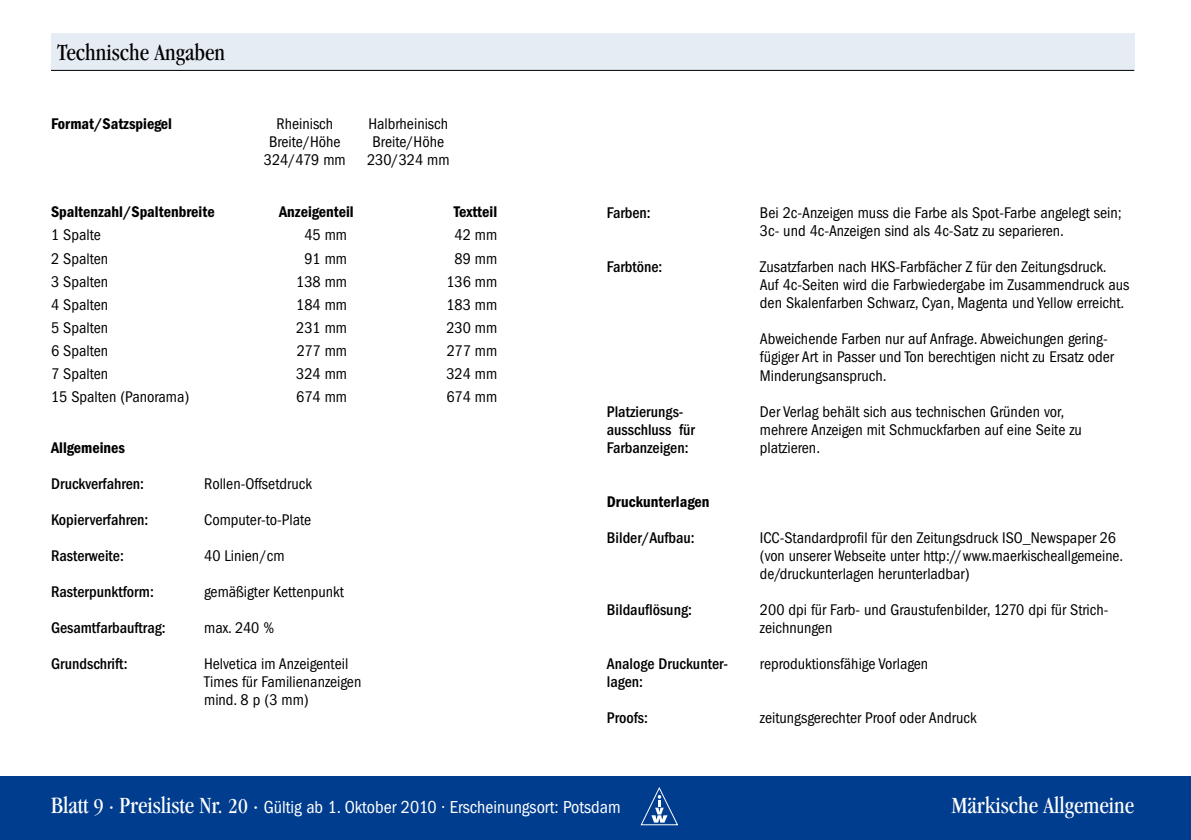
<style>
.page{position:relative;width:1191px;height:840px;background:#fff}
.page>*{position:absolute;margin:0;border:0;box-sizing:border-box;transform-origin:0 0}
.t1{font:condensed 24px "Garamond";color:#fff}
.t2{font:condensed 24px "Garamond";color:#000}
.t3{font:condensed 18px "Franklin Gothic";color:#fff}
.t4{font:condensed 16px/18px "Franklin Gothic";color:#000}
.t5{font:500 condensed 16px/18px "Franklin Gothic";color:#000}
.t6{font:600 condensed 16px "Franklin Gothic";color:#000}
.s1{font-family:"Garamond";font-size:24px}
.s2{font-family:"Garamond";font-size:22px}
</style>
<div class="page">
<div style="left:51px;top:33px;width:1083px;height:37px;background:#e6ecf4"></div>
<hr style="left:51px;top:70px;width:1083px;height:1px;background:#000">
<div style="left:0;top:775px;width:1191px;height:64px;background:#003d8f"></div>
<svg style="left:641px;top:787px;width:37px;height:37px"></svg>
<h1 class="t2" style="left:57px;top:39px;width:169px">Technische Angaben</h1>
<p class="t6" style="left:51px;top:114px;width:123px">Format/Satzspiegel</p>
<p class="t4" style="left:264px;top:115px;width:83px;text-align:center">Rheinisch<br>Breite/Höhe<br>324/479 mm</p>
<p class="t4" style="left:367px;top:115px;width:84px;text-align:center">Halbrheinisch<br>Breite/Höhe<br>230/324 mm</p>
<p class="t6" style="left:51px;top:203px;width:165px">Spaltenzahl/Spaltenbreite</p>
<p class="t6" style="left:279px;top:203px;width:76px">Anzeigenteil</p>
<p class="t6" style="left:454px;top:203px;width:45px">Textteil</p>
<p class="t4" style="left:51px;top:226px;width:51px">1 Spalte</p>
<p class="t4" style="left:304px;top:226px;width:44px">45 mm</p>
<p class="t4" style="left:454px;top:226px;width:44px">42 mm</p>
<p class="t4" style="left:51px;top:249px;width:59px">2 Spalten</p>
<p class="t4" style="left:304px;top:249px;width:44px">91 mm</p>
<p class="t4" style="left:454px;top:249px;width:44px">89 mm</p>
<p class="t4" style="left:51px;top:272px;width:59px">3 Spalten</p>
<p class="t4" style="left:296px;top:272px;width:52px">138 mm</p>
<p class="t4" style="left:446px;top:272px;width:52px">136 mm</p>
<p class="t4" style="left:51px;top:295px;width:59px">4 Spalten</p>
<p class="t4" style="left:296px;top:295px;width:52px">184 mm</p>
<p class="t4" style="left:446px;top:295px;width:52px">183 mm</p>
<p class="t4" style="left:51px;top:318px;width:59px">5 Spalten</p>
<p class="t4" style="left:296px;top:318px;width:52px">231 mm</p>
<p class="t4" style="left:446px;top:318px;width:52px">230 mm</p>
<p class="t4" style="left:51px;top:341px;width:59px">6 Spalten</p>
<p class="t4" style="left:297px;top:341px;width:52px">277 mm</p>
<p class="t4" style="left:447px;top:341px;width:52px">277 mm</p>
<p class="t4" style="left:51px;top:364px;width:59px">7 Spalten</p>
<p class="t4" style="left:296px;top:364px;width:52px">324 mm</p>
<p class="t4" style="left:446px;top:364px;width:52px">324 mm</p>
<p class="t4" style="left:51px;top:387px;width:140px">15 Spalten (Panorama)</p>
<p class="t4" style="left:296px;top:387px;width:52px">674 mm</p>
<p class="t4" style="left:446px;top:387px;width:52px">674 mm</p>
<p class="t6" style="left:51px;top:438px;width:76px">Allgemeines</p>
<p class="t5" style="left:51px;top:474px;width:95px">Druckverfahren:</p>
<p class="t5" style="left:51px;top:510px;width:99px">Kopierverfahren:</p>
<p class="t5" style="left:51px;top:546px;width:74px">Rasterweite:</p>
<p class="t5" style="left:51px;top:582px;width:104px">Rasterpunktform:</p>
<p class="t5" style="left:51px;top:618px;width:116px">Gesamtfarbauftrag:</p>
<p class="t5" style="left:51px;top:654px;width:78px">Grundschrift:</p>
<p class="t4" style="left:204px;top:474px;width:109px">Rollen-Offsetdruck</p>
<p class="t4" style="left:204px;top:510px;width:109px">Computer-to-Plate</p>
<p class="t4" style="left:204px;top:546px;width:82px">40 Linien /cm</p>
<p class="t4" style="left:204px;top:582px;width:141px">gemäßigter Kettenpunkt</p>
<p class="t4" style="left:204px;top:618px;width:72px">max. 240 %</p>
<p class="t4" style="left:204px;top:654px;width:159px">Helvetica im Anzeigenteil<br>Times für Familienanzeigen mind. 8 p (3 mm)</p>
<p class="t5" style="left:607px;top:204px;width:45px">Farben:</p>
<p class="t5" style="left:607px;top:258px;width:57px">Farbtöne:</p>
<p class="t5" style="left:607px;top:402px;width:90px">Platzierungs&shy;ausschluss für<br>Farbanzeigen:</p>
<p class="t6" style="left:607px;top:492px;width:104px">Druckunterlagen</p>
<p class="t5" style="left:607px;top:528px;width:89px">Bilder/Aufbau:</p>
<p class="t5" style="left:607px;top:600px;width:87px">Bildauflösung:</p>
<p class="t5" style="left:607px;top:654px;width:123px">Analoge Druckunter&shy;lagen:</p>
<p class="t5" style="left:607px;top:708px;width:43px">Proofs:</p>
<p class="t4" style="left:760px;top:204px;width:363px">Bei 2c-Anzeigen muss die Farbe als Spot-Farbe angelegt sein;<br>3c- und 4c-Anzeigen sind als 4c-Satz zu separieren.</p>
<p class="t4" style="left:760px;top:258px;width:371px">Zusatzfarben nach HKS-Farbfächer Z für den Zeitungsdruck.<br>Auf 4c-Seiten wird die Farbwiedergabe im Zusammendruck aus den Skalenfarben Schwarz, Cyan, Magenta und Yellow erreicht.</p>
<p class="t4" style="left:760px;top:330px;width:355px">Abweichende Farben nur auf Anfrage. Abweichungen gering&shy;fügiger Art in Passer und Ton berechtigen nicht zu Ersatz oder<br>Minderungsanspruch.</p>
<p class="t4" style="left:760px;top:402px;width:323px">Der Verlag behält sich aus technischen Gründen vor, mehrere Anzeigen mit Schmuckfarben auf eine Seite zu platzieren.</p>
<p class="t4" style="left:760px;top:528px;width:365px">ICC-Standardprofil für den Zeitungsdruck ISO_Newspaper 26 (von unserer Webseite unter http:// www.maerkischeallgemeine. de/druckunterlagen herunterladbar)</p>
<p class="t4" style="left:760px;top:600px;width:350px">200 dpi für Farb- und Graustufenbilder, 1270 dpi für Strich&shy;zeichnungen</p>
<p class="t4" style="left:760px;top:654px;width:170px">reproduktionsfähige Vorlagen</p>
<p class="t4" style="left:760px;top:708px;width:218px">zeitungsgerechter Proof oder Andruck</p>
<p class="t3" style="left:51px;top:796px;width:571px"><span class="s1">Blatt</span> <span class="s2">9</span> <span class="s1">· Preisliste Nr.</span> <span class="s2">20</span> <span class="s1">·</span> Gültig ab 1. Oktober 2010 · Erscheinungsort: Potsdam</p>
<h1 class="t1" style="left:951px;top:791px;width:184px">Märkische Allgemeine</h1>
</div>
